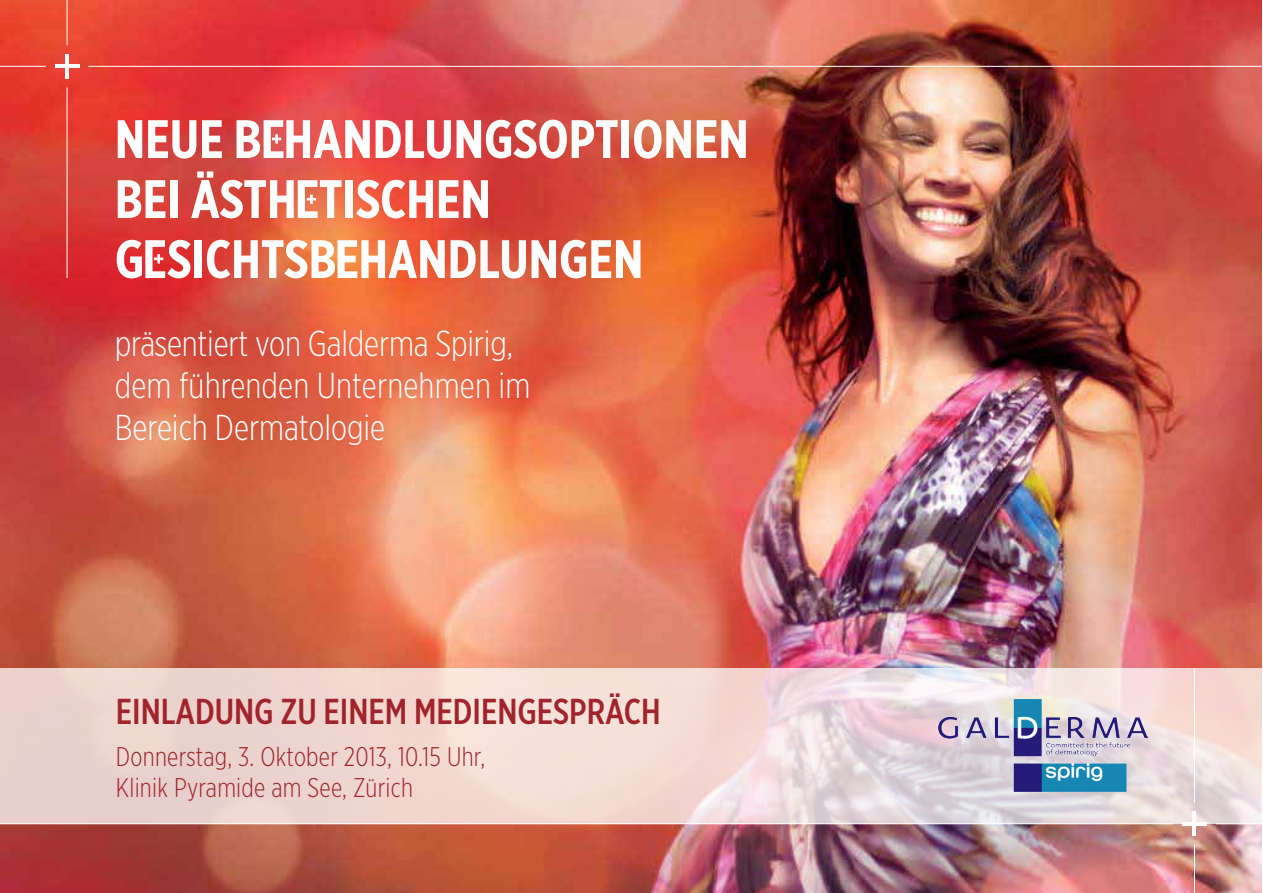
<style>
.page{position:relative;width:1263px;height:893px;background:#fff}
.page>*{position:absolute;margin:0;border:0;box-sizing:border-box;transform-origin:0 0}
.t1{font:700 54px/60px "Gotham X Narrow";color:#fff}
.t2{font:300 36px/42px "Gotham X Narrow";color:#fff}
.t3{font:500 36px "Gotham X Narrow";color:#a1242d}
.t4{font:300 27px/31.5px "Gotham X Narrow";letter-spacing:.01em;color:#a1242d}
</style>
<div class="page">
<img style="left:0;top:0;width:1262px;height:893px">
<svg style="left:337px;top:240px;width:20px;height:38px"></svg>
<svg style="left:0;top:669px;width:1262px;height:155px;background:#eed9d5"></svg>
<hr style="left:1192px;top:811px;width:4px;height:25px;background:#fff">
<hr style="left:1182px;top:822px;width:25px;height:4px;background:#fff">
<hr style="left:1194px;top:845px;width:1px;height:48px;background:#fff">
<hr style="left:1194px;top:669px;width:1px;height:134px;background:#fff">
<hr style="left:0;top:823px;width:1173px;height:1px;background:#fff">
<hr style="left:1216px;top:823px;width:46px;height:1px;background:#fff">
<svg style="left:264px;top:120px;width:19px;height:38px"></svg>
<svg style="left:298px;top:180px;width:20px;height:38px"></svg>
<svg style="left:145px;top:240px;width:20px;height:38px"></svg>
<hr style="left:65px;top:54px;width:4px;height:25px;background:#fff">
<hr style="left:55px;top:64px;width:24px;height:4px;background:#fff">
<hr style="left:67px;top:0;width:1px;height:45px;background:#fff">
<hr style="left:67px;top:88px;width:1px;height:189px;background:#fff">
<hr style="left:88px;top:66px;width:1174px;height:1px;background:#fff">
<hr style="left:0;top:66px;width:46px;height:1px;background:#fff">
<img style="left:938px;top:700px;width:209px;height:91px">
<h1 class="t1" style="left:115px;top:109px;width:635px">NEUE B HANDLUNGSOPTIONEN<br>BEI ÄSTH TISCHEN<br>G SICHTSB HANDLUNGEN</h1>
<p class="t2" style="left:115px;top:322px;width:417px">präsentiert von Galderma Spirig, dem führenden Unternehmen im<br>Bereich Dermatologie</p>
<p class="t3" style="left:116px;top:689px;width:546px">EINLADUNG ZU EINEM MEDIENGESPRÄCH</p>
<p class="t4" style="left:116px;top:740px;width:371px">Donnerstag, 3. Oktober 2013, 10.15 Uhr,<br>Klinik Pyramide am See, Zürich</p>
</div>
